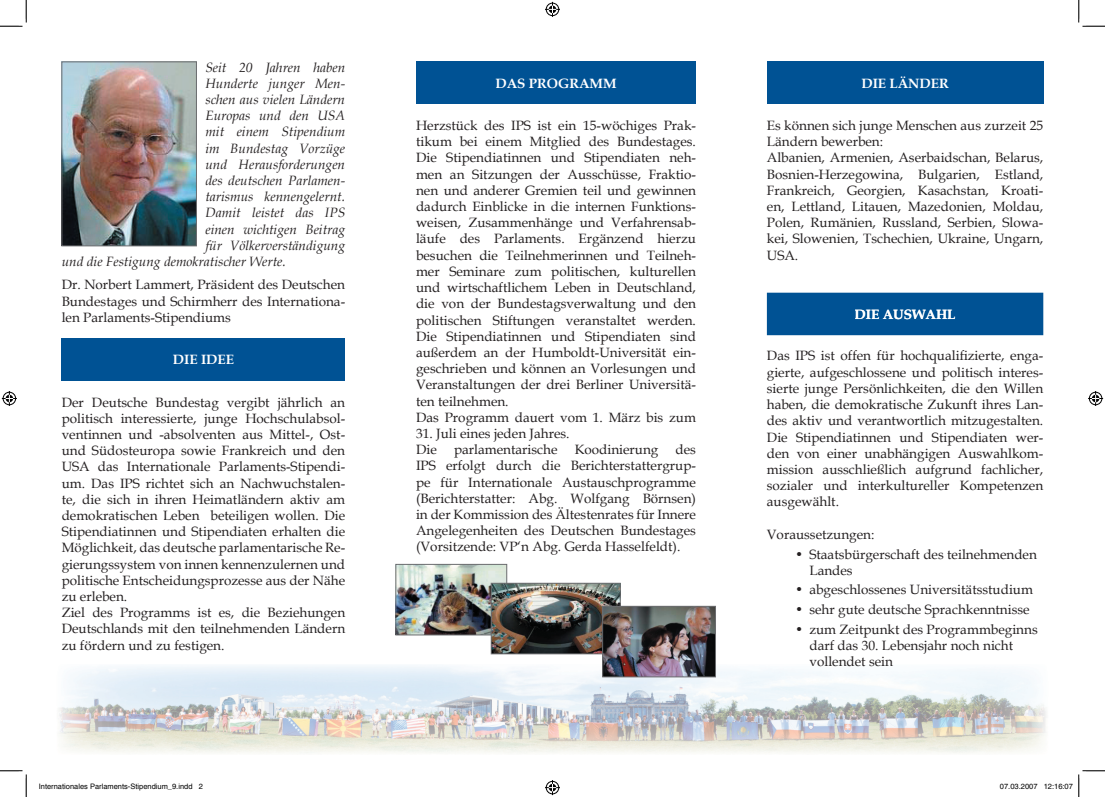
<style>
.page{position:relative;width:1105px;height:797px;background:#fff}
.page>*{position:absolute;margin:0;border:0;box-sizing:border-box;transform-origin:0 0}
.t1{font:13.5px/16.2px "Book Antiqua";color:#231f20}
.t2{font:italic 13.5px "Book Antiqua";color:#231f20}
.t3{font:700 13.5px "Book Antiqua";color:#fff}
.t4{font:7.5px "Helvetica";color:#000}
</style>
<div class="page">
<img style="left:59px;top:666px;width:987px;height:87px">
<div style="left:767px;top:62px;width:276px;height:42px;background:#005294"></div>
<div style="left:416px;top:62px;width:280px;height:42px;background:#005294"></div>
<img style="left:64px;top:64px;width:131px;height:180px">
<div style="left:62px;top:62px;width:135px;height:184px;border:1px solid #6c6d70"></div>
<div style="left:62px;top:338px;width:283px;height:42px;background:#005294"></div>
<div style="left:767px;top:293px;width:276px;height:42px;background:#005294"></div>
<div style="left:855px;top:309px;width:100px;height:10px;background:#005294"></div>
<img style="left:398px;top:566px;width:107px;height:67px">
<div style="left:396px;top:564px;width:111px;height:71px;border:1px solid #6c6d70"></div>
<img style="left:493px;top:585px;width:125px;height:67px">
<div style="left:491px;top:583px;width:129px;height:71px;border:1px solid #6c6d70"></div>
<img style="left:604px;top:608px;width:110px;height:67px">
<div style="left:602px;top:606px;width:114px;height:71px;border:1px solid #6c6d70"></div>
<svg style="left:0;top:0;width:27px;height:27px"></svg>
<svg style="left:0;top:770px;width:27px;height:27px"></svg>
<svg style="left:1078px;top:0;width:27px;height:27px"></svg>
<svg style="left:545px;top:2px;width:15px;height:15px"></svg>
<svg style="left:545px;top:780px;width:15px;height:15px"></svg>
<svg style="left:2px;top:391px;width:15px;height:15px"></svg>
<svg style="left:1088px;top:391px;width:15px;height:15px"></svg>
<svg style="left:1078px;top:770px;width:27px;height:27px"></svg>
<p class="t2" style="left:205px;top:57px;width:141px">Seit 20 Jahren haben</p>
<p class="t2" style="left:205px;top:74px;width:141px">Hunderte junger Men-</p>
<p class="t2" style="left:205px;top:90px;width:141px">schen aus vielen Ländern</p>
<p class="t2" style="left:205px;top:106px;width:141px">Europas und den USA</p>
<p class="t2" style="left:205px;top:122px;width:141px">mit einem Stipendium</p>
<p class="t2" style="left:205px;top:138px;width:141px">im Bundestag Vorzüge</p>
<p class="t2" style="left:205px;top:155px;width:141px">und Herausforderungen</p>
<p class="t2" style="left:205px;top:171px;width:141px">des deutschen Parlamen-</p>
<p class="t2" style="left:205px;top:187px;width:141px">tarismus kennengelernt.</p>
<p class="t2" style="left:205px;top:203px;width:141px">Damit leistet das IPS</p>
<p class="t2" style="left:205px;top:219px;width:141px">einen wichtigen Beitrag</p>
<p class="t2" style="left:205px;top:236px;width:141px">für Völkerverständigung</p>
<p class="t2" style="left:62px;top:252px;width:226px">und die Festigung demokratischer Werte.</p>
<p class="t1" style="left:62px;top:276px;width:285px;text-align:justify">Dr. Norbert Lammert, Präsident des Deutschen Bundestages und Schirmherr des Internationa&shy;len Parlaments-Stipendiums</p>
<p class="t3" style="left:173px;top:350px;width:63px">DIE IDEE</p>
<p class="t1" style="left:62px;top:393px;width:285px">Der Deutsche Bundestag vergibt jährlich an politisch interessierte, junge Hochschulabsol&shy;ventinnen und -absolventen aus Mittel-, Ost&shy;und Südosteuropa sowie Frankreich und den USA das Internationale Parlaments-Stipendi&shy;um. Das IPS richtet sich an Nachwuchstalen&shy;te, die sich in ihren Heimatländern aktiv am demokratischen Leben beteiligen wollen. Die Stipendiatinnen und Stipendiaten erhalten die Möglichkeit, das deutsche parlamentarische Re&shy;gierungssystem von innen kennenzulernen und politische Entscheidungsprozesse aus der Nähe zu erleben.<br>Ziel des Programms ist es, die Beziehungen Deutschlands mit den teilnehmenden Ländern zu fördern und zu festigen.</p>
<p class="t3" style="left:495px;top:74px;width:123px">DAS PROGRAMM</p>
<p class="t3" style="left:861px;top:74px;width:89px">DIE LÄNDER</p>
<p class="t1" style="left:416px;top:117px;width:281px">Herzstück des IPS ist ein 15-wöchiges Prak&shy;tikum bei einem Mitglied des Bundestages.<br>Die Stipendiatinnen und Stipendiaten neh&shy;men an Sitzungen der Ausschüsse, Fraktio&shy;nen und anderer Gremien teil und gewinnen dadurch Einblicke in die internen Funktions&shy;weisen, Zusammenhänge und Verfahrensab&shy;läufe des Parlaments. Ergänzend hierzu besuchen die Teilnehmerinnen und Teilneh&shy;mer Seminare zum politischen, kulturellen und wirtschaftlichem Leben in Deutschland, die von der Bundestagsverwaltung und den politischen Stiftungen veranstaltet werden.<br>Die Stipendiatinnen und Stipendiaten sind außerdem an der Humboldt-Universität ein&shy;geschrieben und können an Vorlesungen und Veranstaltungen der drei Berliner Universitä&shy;ten teilnehmen.<br>Das Programm dauert vom 1. März bis zum</p>
<p class="t1" style="left:416px;top:425px;width:155px">31. Juli eines jeden Jahres.<br>Die</p>
<p class="t1" style="left:416px;top:441px;width:281px;text-align:justify;text-indent:259px">des IPS erfolgt durch die Berichterstattergrup&shy;pe für Internationale Austauschprogramme (Berichterstatter: Abg. Wolfgang Börnsen) in der Kommission des Ältestenrates für Innere Angelegenheiten des Deutschen Bundestages (Vorsitzende: VP‘n Abg. Gerda Hasselfeldt).</p>
<p class="t1" style="left:454px;top:441px;width:105px">parlamentarische</p>
<p class="t1" style="left:575px;top:441px;width:85px">Koodinierung</p>
<p class="t1" style="left:767px;top:117px;width:278px">Es können sich junge Menschen aus zurzeit 25<br>Ländern bewerben:<br>Albanien, Armenien, Aserbaidschan, Belarus, Bosnien-Herzegowina, Bulgarien, Estland, Frankreich, Georgien, Kasachstan, Kroati&shy;en, Lettland, Litauen, Mazedonien, Moldau, Polen, Rumänien, Russland, Serbien, Slowa&shy;kei, Slowenien, Tschechien, Ukraine, Ungarn, USA.</p>
<p class="t3" style="left:855px;top:305px;width:102px">DIE AUSWAHL</p>
<p class="t1" style="left:767px;top:347px;width:278px;text-align:justify">Das IPS ist offen für hochqualifizierte, enga&shy;gierte, aufgeschlossene und politisch interes&shy;sierte junge Persönlichkeiten, die den Willen haben, die demokratische Zukunft ihres Lan&shy;des aktiv und verantwortlich mitzugestalten.<br>Die Stipendiatinnen und Stipendiaten wer&shy;den von einer unabhängigen Auswahlkom&shy;mission ausschließlich aufgrund fachlicher, sozialer und interkultureller Kompetenzen ausgewählt.</p>
<p class="t1" style="left:767px;top:525px;width:109px">Voraussetzungen:</p>
<p class="t1" style="left:809px;top:545px;width:229px;text-indent:-14px">• Staatsbürgerschaft des teilnehmenden<br>Landes</p>
<p class="t1" style="left:795px;top:581px;width:239px">• abgeschlossenes Universitätsstudium</p>
<p class="t1" style="left:795px;top:601px;width:236px">• sehr gute deutsche Sprachkenntnisse</p>
<p class="t1" style="left:809px;top:621px;width:230px;text-indent:-14px">• zum Zeitpunkt des Programmbeginns darf das 30. Lebensjahr noch nicht vollendet sein</p>
<p class="t4" style="left:39px;top:782px;width:166px">Internationales Parlaments-Stipendium_9.indd 2</p>
<p class="t4" style="left:1000px;top:782px;width:74px">07.03.2007 12:16:07</p>
</div>
